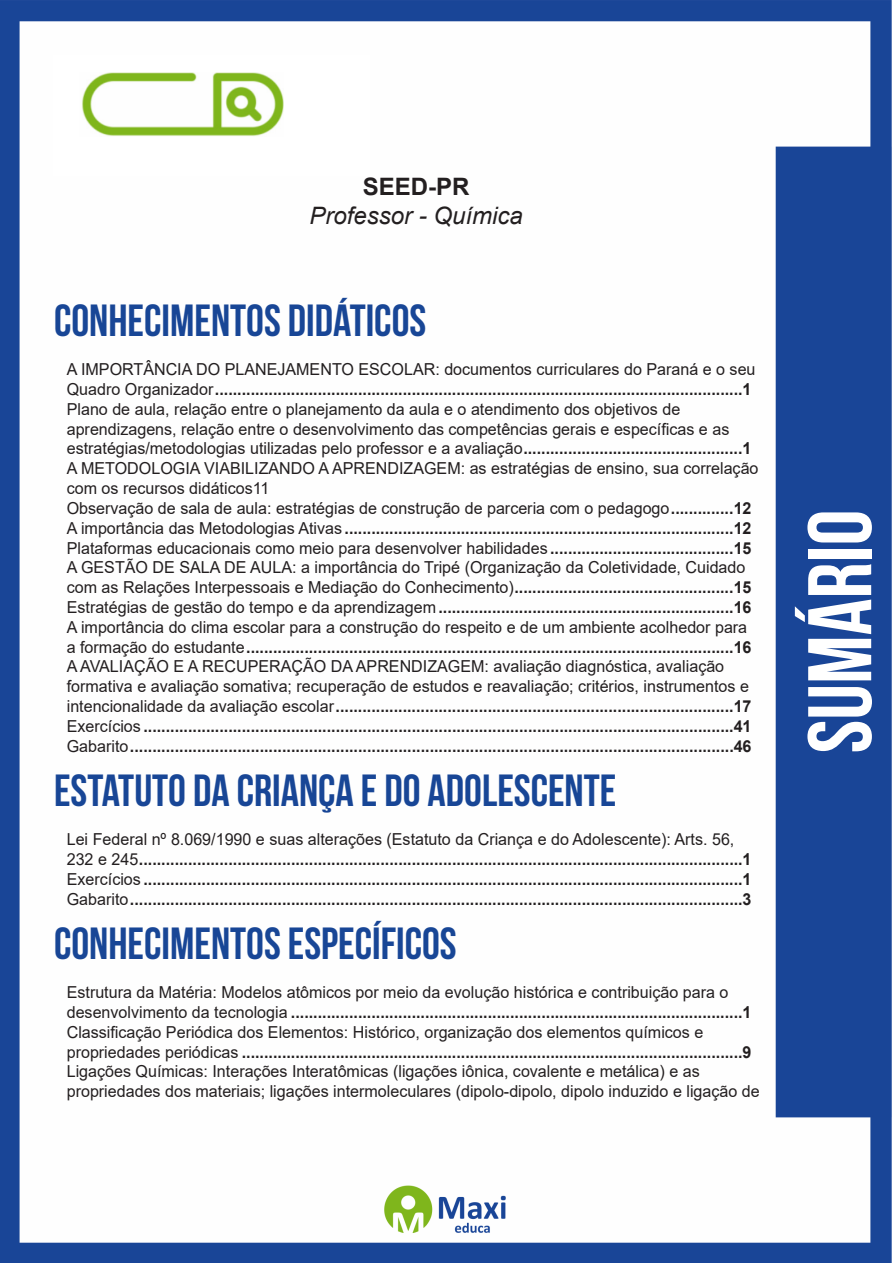
<style>
.page{position:relative;width:893px;height:1263px;background:#fff}
.page>*{position:absolute;margin:0;border:0;box-sizing:border-box;transform-origin:0 0}
.t1{font:700 90px "Bebas Neue";color:#fff}
.t2{font:700 45px "Bebas Neue";color:#184696}
.t3{font:italic 24px "Arial";color:#231f20}
.t4{font:700 24px "Arial";color:#231f20}
.TABULAÇÃO_BOLD{font:700 16.5px/19.8px "Arial";color:#231f20}
.TABULAÇÃO_BOLD-2{font:16.5px "Arial";color:#231f20}
.s1{font-weight:400}
.s2{font-weight:700}
</style>
<div class="page">
<img style="left:0;top:0;width:892px;height:1263px">
<div style="left:53px;top:55px;width:317px;height:121px;background:#fff"></div>
<img style="left:82px;top:72px;width:201px;height:64px">
<p class="t4" style="left:363px;top:170px;width:108px">SEED-PR</p>
<p class="t3" style="left:309px;top:200px;width:215px">Professor - Química</p>
<p class="t2" style="left:54px;top:295px;width:374px">CONHECIMENTOS DIDÁTICOS</p>
<p class="TABULAÇÃO_BOLD" style="left:67px;top:360px;width:690px"><span class="s1">A IMPORTÂNCIA DO PLANEJAMENTO ESCOLAR: documentos curriculares do Paraná e o seu<br>Quadro Organizador</span>......................................................................................................................1</p>
<p class="TABULAÇÃO_BOLD-2" style="left:67px;top:398px;width:615px">Plano de aula, relação entre o planejamento da aula e o atendimento dos objetivos de</p>
<p class="TABULAÇÃO_BOLD-2" style="left:67px;top:417px;width:664px">aprendizagens, relação entre o desenvolvimento das competências gerais e específicas e as</p>
<p class="TABULAÇÃO_BOLD-2" style="left:67px;top:437px;width:686px">estratégias/metodologias utilizadas pelo professor e a avaliação<span class="s2">.................................................1</span></p>
<p class="TABULAÇÃO_BOLD-2" style="left:67px;top:457px;width:693px">A METODOLOGIA VIABILIZANDO A APRENDIZAGEM: as estratégias de ensino, sua correlação</p>
<p class="TABULAÇÃO_BOLD-2" style="left:67px;top:477px;width:204px">com os recursos didáticos11</p>
<p class="TABULAÇÃO_BOLD-2" style="left:67px;top:497px;width:686px">Observação de sala de aula: estratégias de construção de parceria com o pedagogo<span class="s2">..............12</span></p>
<p class="TABULAÇÃO_BOLD" style="left:67px;top:518px;width:686px"><span class="s1">A importância das Metodologias Ativas</span> .......................................................................................12</p>
<p class="TABULAÇÃO_BOLD-2" style="left:67px;top:536px;width:686px">Plataformas educacionais como meio para desenvolver habilidades <span class="s2">.........................................15</span></p>
<p class="TABULAÇÃO_BOLD-2" style="left:67px;top:556px;width:680px">A GESTÃO DE SALA DE AULA: a importância do Tripé (Organização da Coletividade, Cuidado</p>
<p class="TABULAÇÃO_BOLD" style="left:67px;top:578px;width:686px"><span class="s1">com as Relações Interpessoais e Mediação do Conhecimento)</span>.................................................15</p>
<p class="TABULAÇÃO_BOLD" style="left:67px;top:597px;width:686px"><span class="s1">Estratégias de gestão do tempo e da aprendizagem</span> ..................................................................16</p>
<p class="TABULAÇÃO_BOLD-2" style="left:67px;top:615px;width:682px">A importância do clima escolar para a construção do respeito e de um ambiente acolhedor para</p>
<p class="TABULAÇÃO_BOLD" style="left:67px;top:637px;width:686px"><span class="s1">a formação do estudante</span>.............................................................................................................16</p>
<p class="TABULAÇÃO_BOLD-2" style="left:67px;top:655px;width:659px">A AVALIAÇÃO E A RECUPERAÇÃO DA APRENDIZAGEM: avaliação diagnóstica, avaliação</p>
<p class="TABULAÇÃO_BOLD-2" style="left:67px;top:675px;width:684px">formativa e avaliação somativa; recuperação de estudos e reavaliação; critérios, instrumentos e</p>
<p class="TABULAÇÃO_BOLD" style="left:67px;top:696px;width:686px"><span class="s1">intencionalidade da avaliação escolar</span>.........................................................................................17</p>
<p class="TABULAÇÃO_BOLD" style="left:67px;top:716px;width:686px"><span class="s1">Exercícios</span> ....................................................................................................................................41</p>
<p class="TABULAÇÃO_BOLD" style="left:67px;top:736px;width:686px"><span class="s1">Gabarito</span>.......................................................................................................................................46</p>
<p class="t2" style="left:54px;top:765px;width:564px">ESTATUTO DA CRIANÇA E DO ADOLESCENTE</p>
<p class="TABULAÇÃO_BOLD-2" style="left:67px;top:828px;width:669px">Lei Federal nº 8.069/1990 e suas alterações (Estatuto da Criança e do Adolescente): Arts. 56,</p>
<p class="TABULAÇÃO_BOLD" style="left:67px;top:849px;width:686px"><span class="s1">232 e 245</span>.......................................................................................................................................1</p>
<p class="TABULAÇÃO_BOLD" style="left:67px;top:869px;width:686px"><span class="s1">Exercícios</span> ......................................................................................................................................1</p>
<p class="TABULAÇÃO_BOLD" style="left:67px;top:889px;width:686px"><span class="s1">Gabarito</span>.........................................................................................................................................3</p>
<p class="t2" style="left:54px;top:918px;width:404px">CONHECIMENTOS ESPECÍFICOS</p>
<p class="TABULAÇÃO_BOLD-2" style="left:67px;top:981px;width:663px">Estrutura da Matéria: Modelos atômicos por meio da evolução histórica e contribuição para o</p>
<p class="TABULAÇÃO_BOLD" style="left:67px;top:1002px;width:686px"><span class="s1">desenvolvimento da tecnologia</span> .....................................................................................................1</p>
<p class="TABULAÇÃO_BOLD-2" style="left:67px;top:1020px;width:638px">Classificação Periódica dos Elementos: Histórico, organização dos elementos químicos e</p>
<p class="TABULAÇÃO_BOLD" style="left:67px;top:1042px;width:686px"><span class="s1">propriedades periódicas</span> ................................................................................................................9</p>
<p class="TABULAÇÃO_BOLD-2" style="left:67px;top:1060px;width:635px">Ligações Químicas: Interações Interatômicas (ligações iônica, covalente e metálica) e as</p>
<p class="TABULAÇÃO_BOLD-2" style="left:67px;top:1080px;width:694px">propriedades dos materiais; ligações intermoleculares (dipolo-dipolo, dipolo induzido e ligação de</p>
<h1 class="t1" style="left:791px;top:753px;width:245px;rotate:-90deg">SUMÁRIO</h1>
</div>
